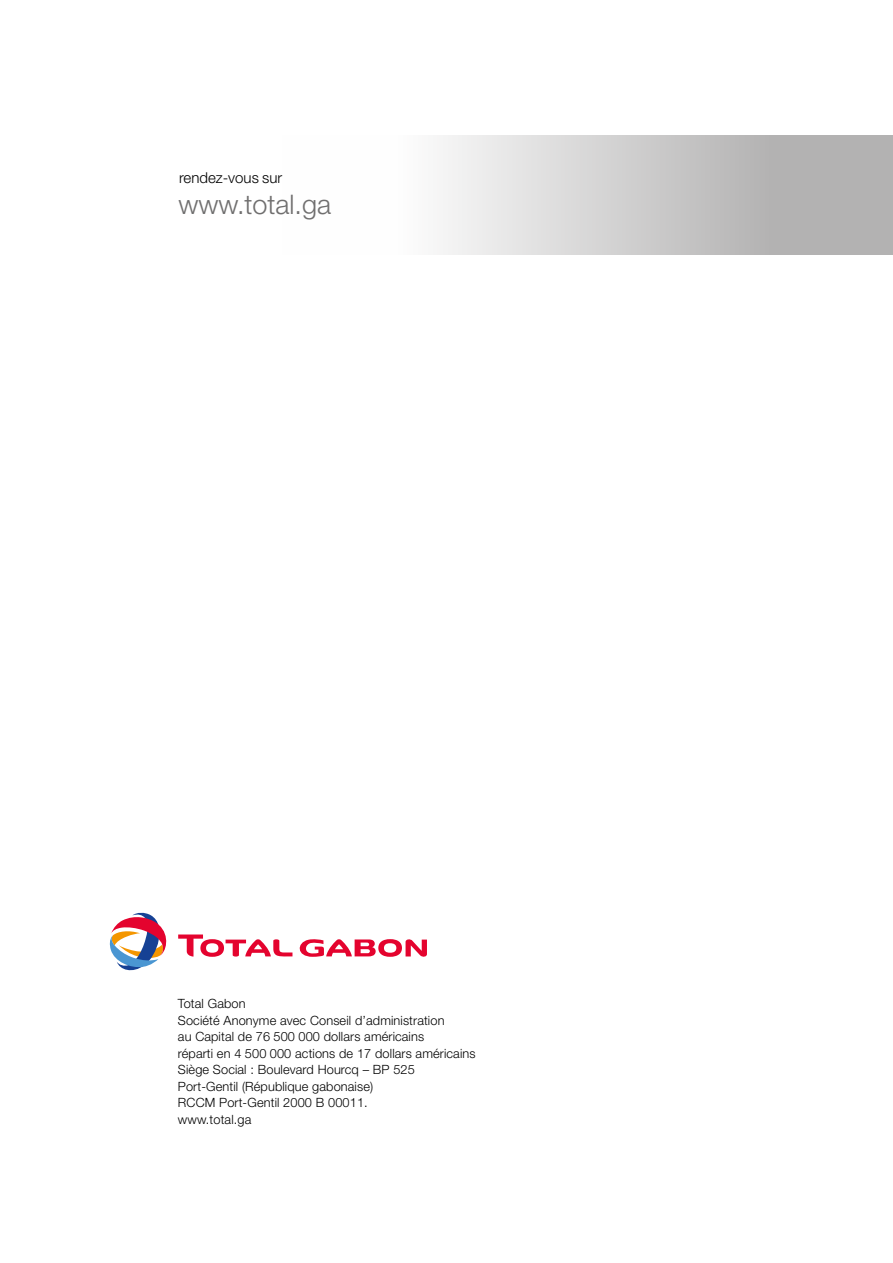
<style>
.page{position:relative;width:893px;height:1263px;background:#fff}
.page>*{position:absolute;margin:0;border:0;box-sizing:border-box;transform-origin:0 0}
.t1{font:300 27px "Helvetica Neue LT Std";color:#706f6f}
.t2{font:300 15px "Helvetica Neue LT Std";color:#000}
.t3{font:300 12.75px "Helvetica Neue LT Std";letter-spacing:.01em;color:#000}
</style>
<div class="page">
<div style="left:282px;top:135px;width:611px;height:119px;background:linear-gradient(to right,#fff,#a7a6a6)"></div>
<svg style="left:109px;top:912px;width:58px;height:59px"></svg>
<svg style="left:178px;top:934px;width:249px;height:23px"></svg>
<p class="t2" style="left:179px;top:168px;width:105px">rendez-vous sur</p>
<p class="t1" style="left:179px;top:188px;width:154px">www.total.ga</p>
<p class="t3" style="left:178px;top:996px;width:69px">Total Gabon</p>
<p class="t3" style="left:178px;top:1012px;width:268px">Société Anonyme avec Conseil d’administration</p>
<p class="t3" style="left:178px;top:1029px;width:248px">au Capital de 76 500 000 dollars américains</p>
<p class="t3" style="left:178px;top:1045px;width:299px">réparti en 4 500 000 actions de 17 dollars américains</p>
<p class="t3" style="left:178px;top:1062px;width:238px">Siège Social : Boulevard Hourcq – BP 525</p>
<p class="t3" style="left:178px;top:1078px;width:197px">Port-Gentil (République gabonaise)</p>
<p class="t3" style="left:178px;top:1095px;width:191px">RCCM Port-Gentil 2000 B 00011.</p>
<p class="t3" style="left:178px;top:1111px;width:75px">www.total.ga</p>
</div>
